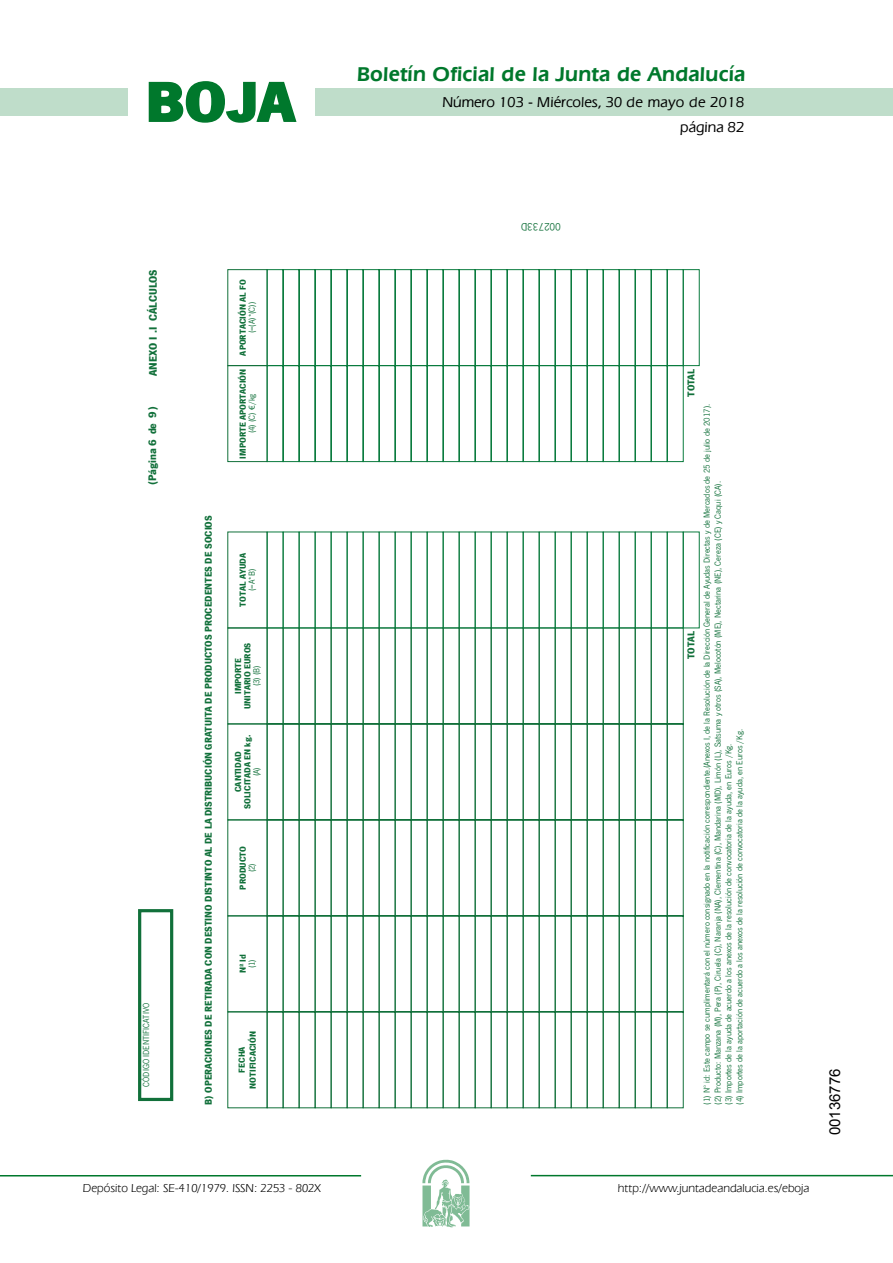
<style>
.page{position:relative;width:893px;height:1263px;background:#fff}
.page>*{position:absolute;margin:0;border:0;box-sizing:border-box;transform-origin:0 0}
.t1{font:700 57.75px "News Got T";color:#00782c;scale:1.14 1}
.t2{font:600 21px "Eras IT Cby BT";letter-spacing:.01em;color:#00782c}
.t3{font:500 15px/24.5px "Eras IT Cby BT";color:#000;text-align:right}
.t4{font:15px "Arial";color:#000}
.t5{font:12px "Eras IT Cby BT";color:#000}
.t6{font:700 11.25px "News Got T";color:#11703a}
.t7{font:11.25px "News Got T";color:#11703a}
.t8{font:700 10.2px "News Got T";color:#11703a}
.t9{font:9px/10.8px "News Got T";color:#11703a}
.t10{font:700 9px/9px "News Got T";color:#11703a;text-align:center}
.s1{font-weight:400}
.s2{font-family:"Myriad Pro";font-weight:400}
</style>
<div class="page">
<div style="left:315px;top:88px;width:577px;height:28px;background:#bfddca"></div>
<div style="left:0;top:88px;width:128px;height:28px;background:#bfddca"></div>
<hr style="left:0;top:1175px;width:361px;height:2px;background:#00782c">
<svg style="left:422px;top:1159px;width:47px;height:68px"></svg>
<hr style="left:531px;top:1175px;width:361px;height:1px;background:#00782c">
<svg style="left:148px;top:81px;width:149px;height:42px"></svg>
<div style="left:138px;top:909px;width:35px;height:192px;border:3px solid #11703a"></div>
<div style="left:267px;top:532px;width:16px;height:96px;border:1px solid #0a7b3e"></div>
<div style="left:283px;top:532px;width:16px;height:96px;border:1px solid #0a7b3e"></div>
<div style="left:299px;top:532px;width:16px;height:96px;border:1px solid #0a7b3e"></div>
<div style="left:315px;top:532px;width:16px;height:96px;border:1px solid #0a7b3e"></div>
<div style="left:331px;top:532px;width:16px;height:96px;border:1px solid #0a7b3e"></div>
<div style="left:347px;top:532px;width:16px;height:96px;border:1px solid #0a7b3e"></div>
<div style="left:363px;top:532px;width:16px;height:96px;border:1px solid #0a7b3e"></div>
<div style="left:379px;top:532px;width:16px;height:96px;border:1px solid #0a7b3e"></div>
<div style="left:395px;top:532px;width:16px;height:96px;border:1px solid #0a7b3e"></div>
<div style="left:411px;top:532px;width:16px;height:96px;border:1px solid #0a7b3e"></div>
<div style="left:427px;top:532px;width:16px;height:96px;border:1px solid #0a7b3e"></div>
<div style="left:443px;top:532px;width:16px;height:96px;border:1px solid #0a7b3e"></div>
<div style="left:459px;top:532px;width:16px;height:96px;border:1px solid #0a7b3e"></div>
<div style="left:475px;top:532px;width:16px;height:96px;border:1px solid #0a7b3e"></div>
<div style="left:491px;top:532px;width:16px;height:96px;border:1px solid #0a7b3e"></div>
<div style="left:507px;top:532px;width:16px;height:96px;border:1px solid #0a7b3e"></div>
<div style="left:523px;top:532px;width:16px;height:96px;border:1px solid #0a7b3e"></div>
<div style="left:539px;top:532px;width:16px;height:96px;border:1px solid #0a7b3e"></div>
<div style="left:555px;top:532px;width:16px;height:96px;border:1px solid #0a7b3e"></div>
<div style="left:571px;top:532px;width:16px;height:96px;border:1px solid #0a7b3e"></div>
<div style="left:587px;top:532px;width:16px;height:96px;border:1px solid #0a7b3e"></div>
<div style="left:603px;top:532px;width:16px;height:96px;border:1px solid #0a7b3e"></div>
<div style="left:619px;top:532px;width:16px;height:96px;border:1px solid #0a7b3e"></div>
<div style="left:635px;top:532px;width:16px;height:96px;border:1px solid #0a7b3e"></div>
<div style="left:651px;top:532px;width:16px;height:96px;border:1px solid #0a7b3e"></div>
<svg style="left:266px;top:627px;width:418px;height:481px"></svg>
<div style="left:667px;top:532px;width:16px;height:96px;border:1px solid #0a7b3e"></div>
<div style="left:683px;top:532px;width:16px;height:96px;border:1px solid #0a7b3e"></div>
<svg style="left:267px;top:269px;width:416px;height:193px"></svg>
<div style="left:683px;top:269px;width:16px;height:97px;border:1px solid #0a7b3e"></div>
<h1 class="t1" style="left:145px;top:68px;width:133px">BOJA</h1>
<h2 class="t2" style="left:357px;top:62px;width:390px">Boletín Oficial de la Junta de Andalucía</h2>
<h3 class="t3" style="left:442px;top:90px;width:303px">Número 103 - Miércoles, 30 de mayo de 2018 página 82</h3>
<p class="t6" style="left:146px;top:376px;width:108px;rotate:-90deg">ANEXO I .I CÁLCULOS</p>
<p class="t6" style="left:146px;top:485px;width:80px;rotate:-90deg">(Página 6 de )</p>
<p class="t6" style="left:146px;top:418px;width:8px;rotate:-90deg">9</p>
<p class="t9" style="left:141px;top:1087px;width:85px;rotate:-90deg">CÓDIGO IDENTIFICATIVO</p>
<p class="t10" style="left:238px;top:356px;width:77px;rotate:-90deg">APORTACIÓN AL FO</p>
<p class="t9" style="left:246px;top:333px;width:33px;rotate:-90deg">(=(A)*(C))</p>
<p class="t10" style="left:238px;top:459px;width:91px;rotate:-90deg">IMPORTE APORTACIÓN <span class="s1">(4) (C)</span> <span class="s2">€</span><span class="s1">/kg</span></p>
<p class="t8" style="left:202px;top:1105px;width:591px;rotate:-90deg">B) OPERACIONES DE RETIRADA CON DESTINO DISTINTO AL DE LA DISTRIBUCIÓN GRATUITA DE PRODUCTOS PROCEDENTES DE SOCIOS</p>
<p class="t10" style="left:238px;top:607px;width:55px;rotate:-90deg">TOTAL AYUDA</p>
<p class="t9" style="left:246px;top:591px;width:23px;rotate:-90deg">(=A*B)</p>
<p class="t10" style="left:234px;top:709px;width:68px;rotate:-90deg">IMPORTE<br>UNITARIO EUROS</p>
<p class="t9" style="left:251px;top:686px;width:23px;rotate:-90deg">(3) (B)</p>
<p class="t10" style="left:234px;top:809px;width:75px;rotate:-90deg">CANTIDAD<br>SOLICITADA EN kg.</p>
<p class="t9" style="left:251px;top:776px;width:11px;rotate:-90deg">(A)</p>
<p class="t10" style="left:238px;top:890px;width:45px;rotate:-90deg">PRODUCTO</p>
<p class="t9" style="left:246px;top:872px;width:11px;rotate:-90deg">(2)</p>
<p class="t10" style="left:238px;top:973px;width:21px;rotate:-90deg">Nº Id</p>
<p class="t9" style="left:246px;top:968px;width:11px;rotate:-90deg">(1)</p>
<p class="t10" style="left:236px;top:1089px;width:59px;line-height:10.8px;rotate:-90deg">FECHA<br>NOTIFICACIÓN</p>
<p class="t7" style="left:560px;top:233px;width:41px;rotate:-180deg">002733D</p>
<p class="t8" style="left:685px;top:397px;width:30px;rotate:-90deg">TOTAL</p>
<p class="t8" style="left:685px;top:659px;width:30px;rotate:-90deg">TOTAL</p>
<p class="t9" style="left:701px;top:1105px;width:702px;rotate:-90deg">(1) Nº id: Este campo se cumplimentará con el número consignado en la notificación correspondiente.(Anexos I, de la Resolución de la Dirección General de Ayudas Directas y de Mercados de 25 de julio de 2017). (2) Producto: Manzana (M), Pera (P), Ciruela (C), Naranja (NA), Clementina (C), Mandarina (MD), Limón (L), Satsuma y otros (SA), Melocotón (ME), Nectarina (NE), Cereza (CE) y Caqui (CA).<br>(3) Importes de la ayuda de acuerdo a los anexos de la resolución de convocatoria de la ayuda, en Euros /Kg.<br>(4) Importes de la aportación de acuerdo a los anexos de la resolución de convocatoria de la ayuda, en Euros /Kg.</p>
<h3 class="t5" style="left:83px;top:1181px;width:239px">Depósito Legal: SE-410/1979. ISSN: 2253 - 802X</h3>
<h3 class="t5" style="left:618px;top:1181px;width:193px">http://www.juntadeandalucia.es/eboja</h3>
<h3 class="t4" style="left:825px;top:1135px;width:68px;rotate:-90deg">00136776</h3>
</div>
